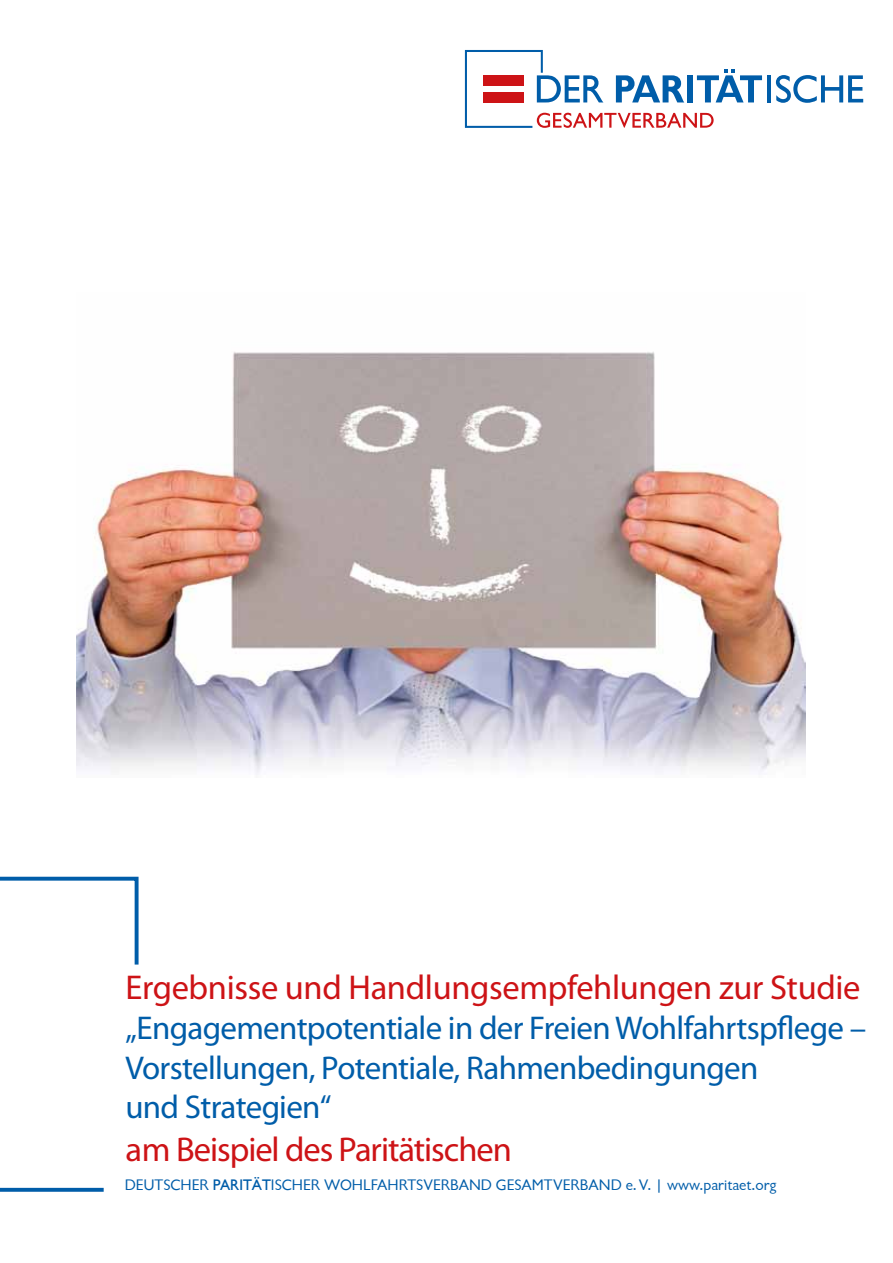
<style>
.page{position:relative;width:893px;height:1263px;background:#fff}
.page>*{position:absolute;margin:0;border:0;box-sizing:border-box;transform-origin:0 0}
.t1{font:34.5px "Myriad Pro";letter-spacing:-.01em;color:#cd1316}
.t2{font:34.5px "Myriad Pro";letter-spacing:-.03em;color:#cd1316}
.t3{font:33px/39.6px "Myriad Pro";letter-spacing:-.02em;color:#005da9}
.t4{font:15.75px "Chantilly";color:#005da9}
.s1{font-weight:500}
</style>
<div class="page">
<img style="left:76px;top:352px;width:730px;height:423px">
<hr style="left:767px;top:75px;width:4px;height:27px;background:#005da9">
<svg style="left:776px;top:75px;width:87px;height:28px"></svg>
<svg style="left:465px;top:50px;width:297px;height:78px"></svg>
<svg style="left:0;top:877px;width:139px;height:315px"></svg>
<p class="t1" style="left:125px;top:966px;width:736px">Ergebnisse und Handlungsempfehlungen zur Studie</p>
<p class="t3" style="left:125px;top:1008px;width:742px">„Engagementpotentiale in der Freien Wohlfahrtspflege –<br>Vorstellungen, Potentiale, Rahmenbedingungen<br>und Strategien“</p>
<p class="t2" style="left:125px;top:1128px;width:388px">am Beispiel des Paritätischen</p>
<p class="t4" style="left:125px;top:1176px;width:653px">DEUTSCHER <span class="s1">parität</span>ISCHER WOHLFAHRTSVERBAND GESAMTVERBAND E. V. | WWW.PARITAET.ORG</p>
</div>
